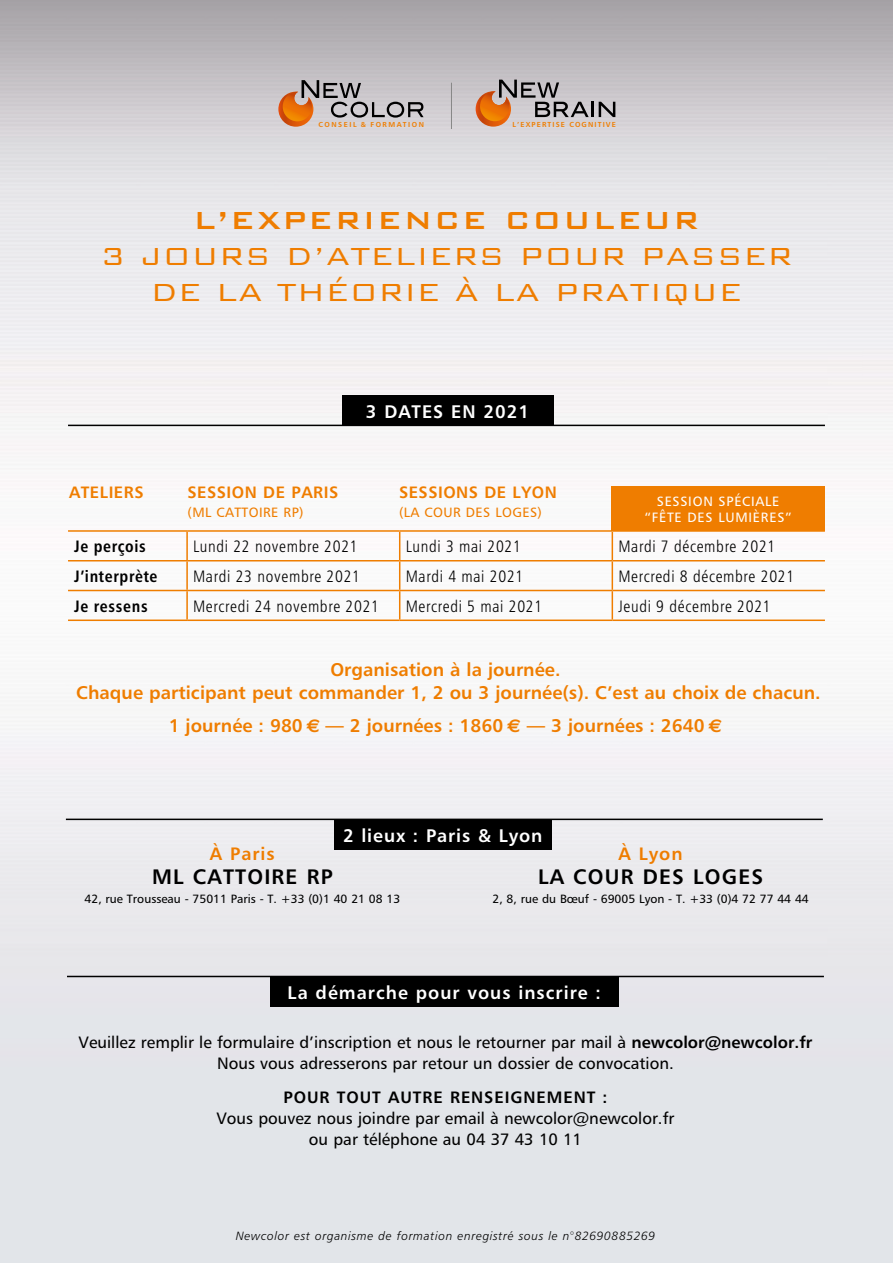
<style>
.page{position:relative;width:893px;height:1263px;background:#fff}
.page>*{position:absolute;margin:0;border:0;box-sizing:border-box;transform-origin:0 0}
.t1{font:300 33px/36px "Bank Gothic BT";letter-spacing:.02em;color:#ef7d00;text-align:center}
.t2{font:500 33px "Bank Gothic BT";letter-spacing:.05em;color:#ef7d00}
.t3{font:21px "Humanist 777 BT Bold B";letter-spacing:.055em;color:#000}
.t4{font:18.45px/23.4px "Humanist 777 BT Bold B";color:#ef7d00;text-align:center}
.t5{font:18.3px "Humanist 777 BT Bold B";letter-spacing:.055em;color:#fff}
.t6{font:18px "Humanist 777 BT Bold B";letter-spacing:.055em;color:#ef7d00}
.t7{font:16.5px/21px "Humanist 777 BT Roman B";color:#000;text-align:center}
.t8{font:16.5px "Humanist 777 BT Light Condensed B";letter-spacing:.04em;color:#000}
.t9{font:16.5px "Humanist 777 BT Bold B";letter-spacing:.03em;color:#ef7d00}
.t10{font:16.5px "Humanist 777 BT Bold Condensed B";letter-spacing:.04em;color:#000}
.t11{font:16.5px "Humanist 777 BT Bold B";letter-spacing:.055em;color:#000}
.t12{font:13.5px/16.5px "Humanist 777 BT Roman B";letter-spacing:.055em;color:#fff;text-align:center}
.t13{font:13.5px "Humanist 777 BT Roman B";letter-spacing:.03em;color:#ef7d00}
.t14{font:12px "Humanist 777 BT Roman B";color:#000}
.t15{font:12px "Humanist 777 BT Light Italic B";letter-spacing:.055em;color:#000}
.t16{font:7.2px "Humanist 777 BT Bold B";letter-spacing:.155em;color:#ef7d00}
.t17{font:7.2px "Humanist 777 BT Bold B";letter-spacing:.21em;color:#ef7d00}
.s1{font-family:"Euro Sans Std";font-weight:700}
.s2{font-family:"Humanist 777 BT Bold B"}
</style>
<div class="page">
<img style="left:0;top:0;width:893px;height:1263px">
<div style="left:270px;top:977px;width:348px;height:30px;background:#000"></div>
<hr style="left:67px;top:976px;width:757px;height:1px;background:#000">
<div style="left:334px;top:819px;width:218px;height:31px;background:#000"></div>
<hr style="left:66px;top:819px;width:757px;height:1px;background:#000">
<svg style="left:278px;top:80px;width:146px;height:47px;background:#b7a59d"></svg>
<svg style="left:476px;top:80px;width:113px;height:47px;background:#b59e92"></svg>
<hr style="left:591px;top:102px;width:3px;height:15px;background:#000">
<svg style="left:599px;top:102px;width:16px;height:15px"></svg>
<hr style="left:451px;top:83px;width:1px;height:46px;background:#878787">
<hr style="left:186px;top:591px;width:2px;height:28px;background:#ef7d00">
<hr style="left:68px;top:619px;width:119px;height:2px;background:#ef7d00">
<hr style="left:187px;top:619px;width:213px;height:2px;background:#ef7d00">
<hr style="left:400px;top:619px;width:212px;height:2px;background:#ef7d00">
<hr style="left:612px;top:619px;width:213px;height:2px;background:#ef7d00">
<hr style="left:68px;top:530px;width:119px;height:2px;background:#ef7d00">
<hr style="left:187px;top:530px;width:213px;height:2px;background:#ef7d00">
<hr style="left:186px;top:532px;width:2px;height:28px;background:#ef7d00">
<hr style="left:400px;top:530px;width:212px;height:2px;background:#ef7d00">
<hr style="left:612px;top:530px;width:213px;height:2px;background:#ef7d00">
<hr style="left:68px;top:560px;width:119px;height:1px;background:#ef7d00">
<hr style="left:187px;top:560px;width:213px;height:1px;background:#ef7d00">
<hr style="left:186px;top:561px;width:2px;height:29px;background:#ef7d00">
<hr style="left:400px;top:560px;width:212px;height:1px;background:#ef7d00">
<svg style="left:399px;top:532px;width:1px;height:87px"></svg>
<hr style="left:612px;top:560px;width:213px;height:1px;background:#ef7d00">
<svg style="left:612px;top:532px;width:1px;height:87px"></svg>
<hr style="left:68px;top:590px;width:119px;height:1px;background:#ef7d00">
<hr style="left:187px;top:590px;width:213px;height:1px;background:#ef7d00">
<hr style="left:400px;top:590px;width:212px;height:1px;background:#ef7d00">
<hr style="left:612px;top:590px;width:213px;height:1px;background:#ef7d00">
<div style="left:342px;top:396px;width:211px;height:30px;background:#000"></div>
<hr style="left:68px;top:425px;width:757px;height:1px;background:#000">
<div style="left:611px;top:486px;width:214px;height:45px;background:#ef7d00"></div>
<p class="t17" style="left:319px;top:120px;width:107px">CONSEIL &amp; FORMATION</p>
<p class="t16" style="left:512px;top:120px;width:105px">L’EXPERTISE COGNITIVE</p>
<h1 class="t2" style="left:193px;top:202px;width:508px">L’EXPERIENCE COULEUR</h1>
<h1 class="t1" style="left:100px;top:237px;width:694px">3 JOURS D’ATELIERS POUR PASSER<br>DE LA THÉORIE À LA PRATIQUE</h1>
<p class="t9" style="left:69px;top:481px;width:76px">ATELIERS</p>
<p class="t9" style="left:188px;top:481px;width:152px">SESSION DE PARIS</p>
<p class="t13" style="left:188px;top:504px;width:118px">(ML CATTOIRE RP)</p>
<p class="t5" style="left:366px;top:400px;width:165px">3 DATES EN 2021</p>
<p class="t9" style="left:399px;top:481px;width:159px">SESSIONS DE LYON</p>
<p class="t13" style="left:399px;top:504px;width:144px">(LA COUR DES LOGES)</p>
<p class="t12" style="left:645px;top:492px;width:149px">SESSION SPÉCIALE “FÊTE DES LUMIÈRES”</p>
<p class="t10" style="left:74px;top:536px;width:73px">Je perçois</p>
<p class="t8" style="left:193px;top:537px;width:166px">Lundi 22 novembre 2021</p>
<p class="t8" style="left:406px;top:537px;width:117px">Lundi 3 mai 2021</p>
<p class="t8" style="left:618px;top:537px;width:159px">Mardi 7 décembre 2021</p>
<p class="t10" style="left:74px;top:566px;width:85px">J’interprète</p>
<p class="t8" style="left:193px;top:566px;width:169px">Mardi 23 novembre 2021</p>
<p class="t8" style="left:406px;top:566px;width:119px">Mardi 4 mai 2021</p>
<p class="t8" style="left:618px;top:566px;width:178px">Mercredi 8 décembre 2021</p>
<p class="t10" style="left:74px;top:596px;width:75px">Je ressens</p>
<p class="t8" style="left:193px;top:596px;width:188px">Mercredi 24 novembre 2021</p>
<p class="t8" style="left:406px;top:596px;width:138px">Mercredi 5 mai 2021</p>
<p class="t8" style="left:618px;top:596px;width:154px">Jeudi 9 décembre 2021</p>
<p class="t4" style="left:76px;top:657px;width:746px">Organisation à la journée.<br>Chaque participant peut commander 1, 2 ou 3 journée(s). C’est au choix de chacun.</p>
<p class="t4" style="left:169px;top:714px;width:555px">1 journée : 980 <span class="s1">€</span> — 2 journées : 1860 <span class="s1">€</span> — 3 journées : 2640 <span class="s1">€</span></p>
<p class="t5" style="left:343px;top:824px;width:201px">2 lieux : Paris &amp; Lyon</p>
<p class="t6" style="left:210px;top:843px;width:66px">À Paris</p>
<p class="t3" style="left:152px;top:864px;width:182px">ML CATTOIRE RP</p>
<p class="t14" style="left:85px;top:892px;width:317px">42, rue Trousseau - 75011 Paris - T. +33 (0)1 40 21 08 13</p>
<p class="t6" style="left:619px;top:843px;width:66px">À Lyon</p>
<p class="t3" style="left:538px;top:864px;width:227px">LA COUR DES LOGES</p>
<p class="t14" style="left:492px;top:892px;width:318px">2, 8, rue du Bœuf - 69005 Lyon - T. +33 (0)4 72 77 44 44</p>
<p class="t5" style="left:288px;top:981px;width:315px">La démarche pour vous inscrire :</p>
<p class="t7" style="left:79px;top:1032px;width:735px">Veuillez remplir le formulaire d’inscription et nous le retourner par mail à <span class="s2">newcolor@newcolor.fr<br></span>Nous vous adresserons par retour un dossier de convocation.</p>
<p class="t11" style="left:283px;top:1087px;width:326px">POUR TOUT AUTRE RENSEIGNEMENT :</p>
<p class="t7" style="left:216px;top:1107px;width:460px">Vous pouvez nous joindre par email à newcolor@newcolor.fr ou par téléphone au 04 37 43 10 11</p>
<p class="t15" style="left:236px;top:1228px;width:421px">Newcolor est organisme de formation enregistré sous le n°82690885269</p>
</div>
